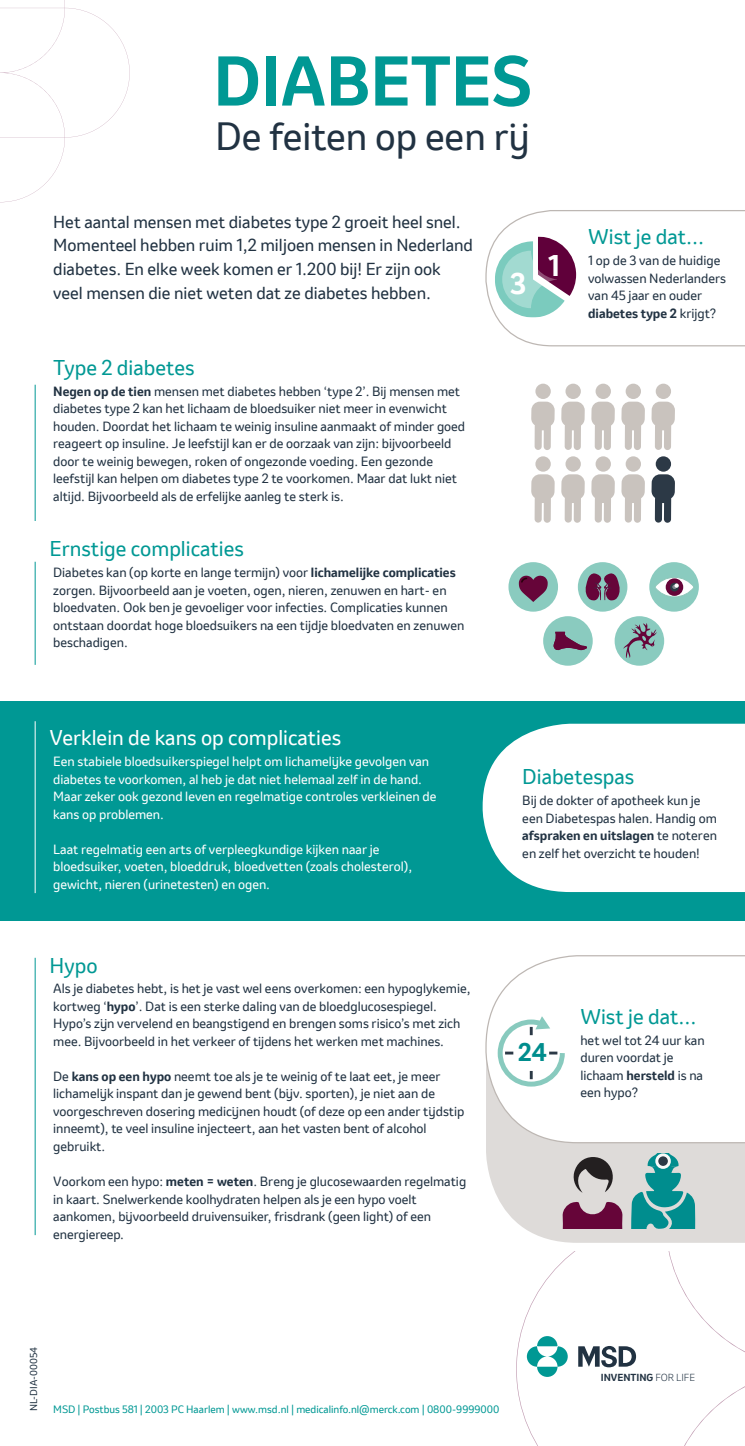
<style>
.page{position:relative;width:745px;height:1446px;background:#fff}
.page>*{position:absolute;margin:0;border:0;box-sizing:border-box;transform-origin:0 0}
.t1{font:700 65px "Invention";color:#009894}
.t2{font:36.88px "Invention";color:#213242}
.t3{font:700 28px "Invention";color:#fff}
.t4{font:700 23.88px "Invention";color:#008d8d}
.content{font:20px "Invention";color:#009894}
.content-2{font:20px "Invention";color:#fff}
.content-3{font:16.25px/23.8px "Invention";color:#213242}
.content-4{font:12.5px/17.5px "Invention";color:#213242}
.content-5{font:12.5px/17.5px "Invention";color:#fff}
.content-6{font:10px "Invention";color:#009894}
.t5{font:700 9.5px "Invention";color:#213242}
.content-7{font:9.38px "Invention";color:#213242}
.s1{font-weight:700}
.s2{font-weight:300}
</style>
<div class="page">
<div style="left:0;top:701px;width:744px;height:219px;background:#009894"></div>
<svg style="left:516px;top:1252px;width:228px;height:194px"></svg>
<svg style="left:486px;top:1144px;width:258px;height:99px;background:#e0dedc"></svg>
<svg style="left:485px;top:955px;width:259px;height:189px"></svg>
<svg style="left:482px;top:724px;width:262px;height:168px;background:#edf7f7"></svg>
<svg style="left:0;top:0;width:130px;height:202px"></svg>
<svg style="left:578px;top:1346px;width:57px;height:21px"></svg>
<svg style="left:526px;top:1336px;width:41px;height:41px"></svg>
<hr style="left:35px;top:385px;width:1px;height:136px;background:#009894">
<hr style="left:35px;top:562px;width:1px;height:103px;background:#009894">
<hr style="left:35px;top:721px;width:1px;height:172px;background:#fff">
<hr style="left:35px;top:958px;width:1px;height:277px;background:#009894">
<div style="left:614px;top:616px;width:49px;height:50px;background:#8acbbf;border-radius:50%"></div>
<div style="left:543px;top:616px;width:49px;height:50px;background:#8acbbf;border-radius:50%"></div>
<svg style="left:553px;top:632px;width:34px;height:19px"></svg>
<svg style="left:623px;top:623px;width:33px;height:35px"></svg>
<div style="left:649px;top:562px;width:49px;height:50px;background:#8acbbf;border-radius:50%"></div>
<div style="left:577px;top:562px;width:50px;height:50px;background:#8acbbf;border-radius:50%"></div>
<svg style="left:654px;top:577px;width:40px;height:20px"></svg>
<svg style="left:665px;top:578px;width:17px;height:18px"></svg>
<svg style="left:669px;top:583px;width:9px;height:8px"></svg>
<svg style="left:585px;top:573px;width:35px;height:27px"></svg>
<div style="left:508px;top:562px;width:49px;height:50px;background:#8acbbf;border-radius:50%"></div>
<svg style="left:518px;top:575px;width:29px;height:27px"></svg>
<svg style="left:671px;top:583px;width:7px;height:6px"></svg>
<svg style="left:531px;top:402px;width:23px;height:48px"></svg>
<div style="left:535px;top:384px;width:15px;height:15px;background:#c9c3be;border-radius:50%"></div>
<svg style="left:561px;top:402px;width:23px;height:48px"></svg>
<div style="left:565px;top:384px;width:15px;height:15px;background:#c9c3be;border-radius:50%"></div>
<svg style="left:591px;top:402px;width:23px;height:48px"></svg>
<div style="left:595px;top:384px;width:15px;height:15px;background:#c9c3be;border-radius:50%"></div>
<svg style="left:621px;top:402px;width:23px;height:48px"></svg>
<div style="left:625px;top:384px;width:15px;height:15px;background:#c9c3be;border-radius:50%"></div>
<svg style="left:651px;top:402px;width:23px;height:48px"></svg>
<div style="left:655px;top:384px;width:15px;height:15px;background:#c9c3be;border-radius:50%"></div>
<svg style="left:531px;top:474px;width:23px;height:49px"></svg>
<div style="left:535px;top:456px;width:15px;height:16px;background:#c9c3be;border-radius:50%"></div>
<svg style="left:561px;top:474px;width:23px;height:49px"></svg>
<div style="left:565px;top:456px;width:15px;height:16px;background:#c9c3be;border-radius:50%"></div>
<svg style="left:591px;top:474px;width:23px;height:49px"></svg>
<div style="left:595px;top:456px;width:15px;height:16px;background:#c9c3be;border-radius:50%"></div>
<svg style="left:621px;top:474px;width:23px;height:49px"></svg>
<div style="left:625px;top:456px;width:15px;height:16px;background:#c9c3be;border-radius:50%"></div>
<svg style="left:651px;top:474px;width:23px;height:49px"></svg>
<div style="left:655px;top:456px;width:15px;height:16px;background:#2c3946;border-radius:50%"></div>
<div style="left:493px;top:1014px;width:76px;height:76px;background:#fff;border-radius:50%"></div>
<svg style="left:496px;top:1016px;width:69px;height:71px"></svg>
<svg style="left:485px;top:210px;width:259px;height:137px"></svg>
<svg style="left:502px;top:251px;width:54px;height:57px;background:#9ebcbd"></svg>
<svg style="left:630px;top:1153px;width:64px;height:76px;background:#5aacac"></svg>
<svg style="left:572px;top:1157px;width:42px;height:35px"></svg>
<div style="left:656px;top:1155px;width:13px;height:12px;background:#2c3946;border-radius:50%"></div>
<div style="left:655px;top:1153px;width:15px;height:16px;border:3px solid #f9f9f9;border-radius:50%"></div>
<svg style="left:562px;top:1201px;width:60px;height:28px;background:#833960"></svg>
<p class="t1" style="left:213px;top:34px;width:320px">DIABETES</p>
<p class="t2" style="left:215px;top:110px;width:316px">De feiten op een rij</p>
<p class="content-3" style="left:53px;top:210px;width:421px">Het aantal mensen met diabetes type 2 groeit heel snel.<br>Momenteel hebben ruim 1,2 miljoen mensen in Nederland diabetes. En elke week komen er 1.200 bij! Er zijn ook veel mensen die niet weten dat ze diabetes hebben.</p>
<p class="t3" style="left:510px;top:263px;width:17px">3</p>
<p class="t3" style="left:547px;top:245px;width:13px">1</p>
<p class="content" style="left:53px;top:353px;width:143px">Type 2 diabetes</p>
<p class="content-4" style="left:53px;top:382px;width:413px"><span class="s1">Negen op de tien</span> mensen met diabetes hebben ‘type 2’. Bij mensen met diabetes type 2 kan het lichaam de bloedsuiker niet meer in evenwicht houden. Doordat het lichaam te weinig insuline aanmaakt of minder goed reageert op insuline. Je leefstijl kan er de oorzaak van zijn: bijvoorbeeld door te weinig bewegen, roken of ongezonde voeding. Een gezonde leefstijl kan helpen om diabetes type 2 te voorkomen. Maar dat lukt niet altijd. Bijvoorbeeld als de erfelijke aanleg te sterk is.</p>
<p class="content" style="left:50px;top:535px;width:196px">Ernstige complicaties</p>
<p class="content-4" style="left:53px;top:564px;width:412px">Diabetes kan (op korte en lange termijn) voor <span class="s1">lichamelijke complicaties </span>zorgen. Bijvoorbeeld aan je voeten, ogen, nieren, zenuwen en hart- en bloedvaten. Ook ben je gevoeliger voor infecties. Complicaties kunnen ontstaan doordat hoge bloedsuikers na een tijdje bloedvaten en zenuwen beschadigen.</p>
<p class="content" style="left:587px;top:223px;width:118px">Wist je dat...</p>
<p class="content-4" style="left:587px;top:252px;width:139px">1 op de 3 van de huidige volwassen Nederlanders van 45 jaar en ouder <span class="s1">diabetes type 2</span> krijgt?</p>
<p class="content-2" style="left:50px;top:724px;width:293px">Verklein de kans op complicaties</p>
<p class="content-5" style="left:53px;top:753px;width:384px">Een stabiele bloedsuikerspiegel helpt om lichamelijke gevolgen van diabetes te voorkomen, al heb je dat niet helemaal zelf in de hand.<br>Maar zeker ook gezond leven en regelmatige controles verkleinen de kans op problemen.</p>
<p class="content-5" style="left:53px;top:840px;width:360px">Laat regelmatig een arts of verpleegkundige kijken naar je bloedsuiker, voeten, bloeddruk, bloedvetten (zoals cholesterol), gewicht, nieren (urinetesten) en ogen.</p>
<p class="content" style="left:50px;top:951px;width:49px">Hypo</p>
<p class="content-4" style="left:53px;top:980px;width:418px">Als je diabetes hebt, is het je vast wel eens overkomen: een hypoglykemie, kortweg ‘<span class="s1">hypo</span>’. Dat is een sterke daling van de bloedglucosespiegel.<br>Hypo’s zijn vervelend en beangstigend en brengen soms risico’s met zich mee. Bijvoorbeeld in het verkeer of tijdens het werken met machines.</p>
<p class="content-4" style="left:53px;top:1067px;width:412px">De <span class="s1">kans op een hypo</span> neemt toe als je te weinig of te laat eet, je meer lichamelijk inspant dan je gewend bent (bijv. sporten), je niet aan de voorgeschreven dosering medicijnen houdt (of deze op een ander tijdstip inneemt), te veel insuline injecteert, aan het vasten bent of alcohol gebruikt.</p>
<p class="content-4" style="left:53px;top:1172px;width:414px">Voorkom een hypo: <span class="s1">meten = weten</span>. Breng je glucosewaarden regelmatig in kaart. Snelwerkende koolhydraten helpen als je een hypo voelt aankomen, bijvoorbeeld druivensuiker, frisdrank (geen light) of een energiereep.</p>
<h3 class="content" style="left:522px;top:763px;width:113px">Diabetespas</h3>
<p class="content-4" style="left:522px;top:791px;width:196px">Bij de dokter of apotheek kun je een Diabetespas halen. Handig om <span class="s1">afspraken en uitslagen</span> te noteren en zelf het overzicht te houden!</p>
<p class="t4" style="left:518px;top:1035px;width:30px">24</p>
<p class="content" style="left:580px;top:1002px;width:118px">Wist je dat...</p>
<p class="content-4" style="left:580px;top:1031px;width:126px">het wel tot 24 uur kan duren voordat je lichaam <span class="s1">hersteld</span> is na een hypo?</p>
<p class="content-7" style="left:27px;top:1411px;width:66px;rotate:-90deg">NL-DIA-00054</p>
<p class="content-6" style="left:53px;top:1402px;width:447px">MSD | Postbus 581 | 2003 PC Haarlem | www.msd.nl | medicalinfo.nl@merck.com | 0800-9999000</p>
<p class="t5" style="left:600px;top:1370px;width:96px">INVENTING <span class="s2">FOR LIFE</span></p>
</div>
